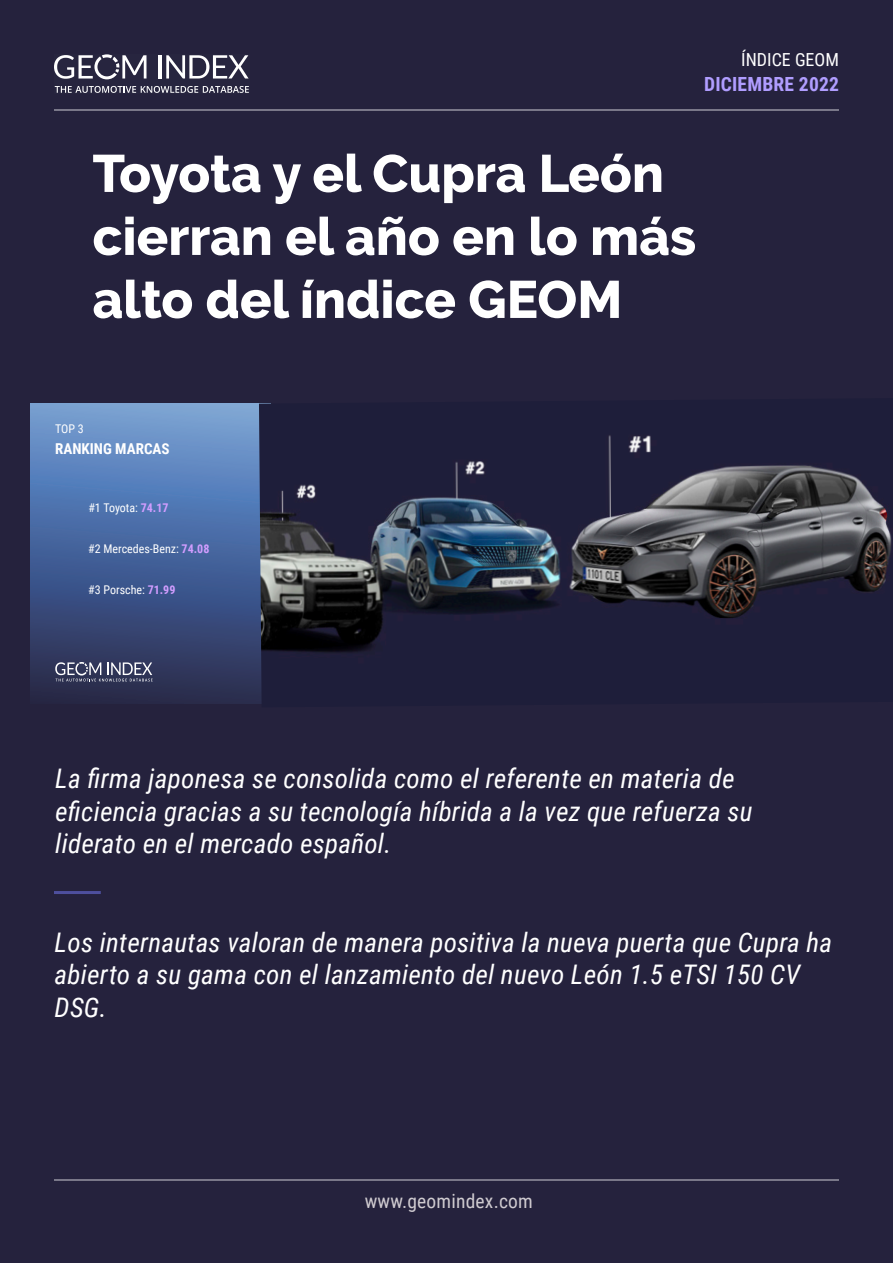
<style>
.page{position:relative;width:893px;height:1263px;background:#25223d}
.page>*{position:absolute;margin:0;border:0;box-sizing:border-box;transform-origin:0 0}
.Titulo_principal{font:800 52.5px/63px "Raleway";color:#fff}
.Texto_cita{font:italic 27px/32.4px "Roboto Condensed";letter-spacing:.01em;color:#fff}
.Texto_cita-2{font:19.5px "Roboto Condensed";letter-spacing:.01em;color:#cfcbd0}
.t1{font:700 19.5px "Roboto Condensed";letter-spacing:.01em;color:#b09dff}
.t2{font:18px "Roboto Condensed";color:#fff}
.t3{font:700 15px "Roboto Condensed";color:#fff}
.t4{font:12px "Roboto Condensed";color:#fff}
.s1{font-weight:700;color:#d29dff}
</style>
<div class="page">
<hr style="left:54px;top:891px;width:47px;height:3px;background:#4e4f9d">
<div style="left:54px;top:54px;width:195px;height:39px;background:#27253f"></div>
<svg style="left:54px;top:54px;width:92px;height:25px"></svg>
<hr style="left:158px;top:55px;width:3px;height:24px;background:#fff">
<svg style="left:166px;top:55px;width:83px;height:24px"></svg>
<svg style="left:55px;top:86px;width:194px;height:7px"></svg>
<hr style="left:54px;top:109px;width:785px;height:2px;background:#fff">
<hr style="left:54px;top:1179px;width:785px;height:1px;background:#fff">
<div style="left:31px;top:404px;width:240px;height:300px;background:linear-gradient(to bottom,#70a1de,#222750)"></div>
<svg style="left:55px;top:662px;width:98px;height:19px;background:#636781"></svg>
<img style="left:259px;top:398px;width:634px;height:309px">
<p class="t2" style="left:741px;top:47px;width:99px">ÍNDICE GEOM</p>
<p class="t1" style="left:704px;top:70px;width:136px">DICIEMBRE 2022</p>
<p class="Titulo_principal" style="left:93px;top:142px;width:605px">Toyota y el Cupra León cierran el año en lo más alto del índice GEOM</p>
<p class="t4" style="left:55px;top:420px;width:30px">TOP 3</p>
<p class="t3" style="left:55px;top:438px;width:116px">RANKING MARCAS</p>
<p class="t4" style="left:88px;top:500px;width:82px">#1 Toyota: <span class="s1">74.17</span></p>
<p class="t4" style="left:88px;top:540px;width:123px">#2 Mercedes-Benz: <span class="s1">74.08</span></p>
<p class="t4" style="left:88px;top:581px;width:89px">#3 Porsche: <span class="s1">71.99</span></p>
<p class="Texto_cita" style="left:55px;top:761px;width:699px">La firma japonesa se consolida como el referente en materia de eficiencia gracias a su tecnología híbrida a la vez que refuerza su liderato en el mercado español.</p>
<p class="Texto_cita" style="left:55px;top:925px;width:779px">Los internautas valoran de manera positiva la nueva puerta que Cupra ha abierto a su gama con el lanzamiento del nuevo León 1.5 eTSI 150 CV<br>DSG.</p>
<p class="Texto_cita-2" style="left:365px;top:1187px;width:170px">www.geomindex.com</p>
</div>
